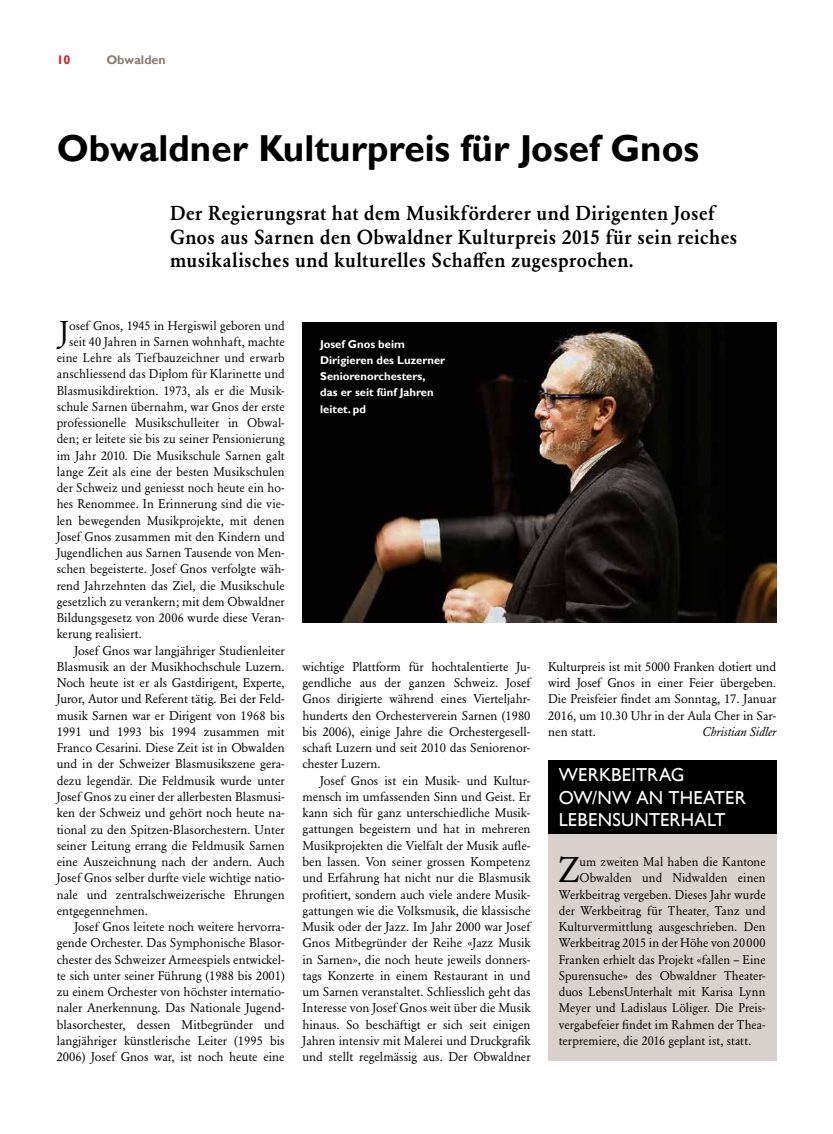
<style>
.page{position:relative;width:833px;height:1134px;background:#fff}
.page>*{position:absolute;margin:0;border:0;box-sizing:border-box;transform-origin:0 0}
.t1{font:700 37.5px "Gill Sans";color:#000}
.t2{font:35.38px "Garamond Berth BQ";color:#000}
.t3{font:29.88px "Garamond Berth BQ";color:#000}
.t4{font:500 20px/23.8px "Garamond Berth BQ";letter-spacing:.015em;color:#000;scale:.96 1}
.t5{font:18.75px/22.5px "Gill Sans";letter-spacing:.01em;color:#fff}
.t6{font:12.5px/16.2px "Garamond Berth BQ";color:#000;text-align:justify}
.t7{font:italic 12.5px "Garamond Berth BQ";color:#000}
.t8{font:700 12.5px "Gill Sans";color:#8d7b6c}
.t9{font:700 12.5px "Gill Sans";color:#d81c1e}
.t10{font:700 11.25px/16.2px "Gill Sans";color:#fff}
</style>
<div class="page">
<img style="left:302px;top:322px;width:474px;height:300px">
<div style="left:548px;top:817px;width:228px;height:244px;background:#d8d2ce"></div>
<div style="left:548px;top:760px;width:228px;height:74px;background:#000"></div>
<p class="t9" style="left:57px;top:52px;width:15px">10</p>
<p class="t8" style="left:106px;top:52px;width:61px">Obwalden</p>
<h1 class="t1" style="left:57px;top:125px;width:644px">Obwaldner Kulturpreis für Josef Gnos</h1>
<h3 class="t4" style="left:170px;top:201px;width:592px">Der Regierungsrat hat dem Musikförderer und Dirigenten Josef<br>Gnos aus Sarnen den Obwaldner Kulturpreis 2015 für sein reiches musikalisches und kulturelles Schaffen zugesprochen.</h3>
<h3 class="t3" style="left:60px;top:314px;width:11px">J</h3>
<p class="t6" style="left:69px;top:317px;width:217px">osef Gnos, 1945 in Hergiswil geboren und</p>
<p class="t6" style="left:69px;top:333px;width:217px">seit 40 Jahren in Sarnen wohnhaft, machte</p>
<p class="t6" style="left:57px;top:350px;width:229px">eine Lehre als Tiefbauzeichner und erwarb</p>
<p class="t6" style="left:57px;top:366px;width:229px">anschliessend das Diplom für Klarinette und</p>
<p class="t6" style="left:57px;top:382px;width:229px">Blasmusikdirektion. 1973, als er die Musik-</p>
<p class="t6" style="left:57px;top:398px;width:229px">schule Sarnen übernahm, war Gnos der erste</p>
<p class="t6" style="left:57px;top:415px;width:229px">professionelle Musikschulleiter in Obwal-</p>
<p class="t6" style="left:57px;top:431px;width:229px">den; er leitete sie bis zu seiner Pensionierung</p>
<p class="t6" style="left:57px;top:447px;width:229px">im Jahr 2010. Die Musikschule Sarnen galt</p>
<p class="t6" style="left:57px;top:463px;width:229px">lange Zeit als eine der besten Musikschulen</p>
<p class="t6" style="left:57px;top:480px;width:229px">der Schweiz und geniesst noch heute ein ho-</p>
<p class="t6" style="left:57px;top:496px;width:229px">hes Renommee. In Erinnerung sind die vie-</p>
<p class="t6" style="left:57px;top:512px;width:229px">len bewegenden Musikprojekte, mit denen</p>
<p class="t6" style="left:57px;top:528px;width:229px">Josef Gnos zusammen mit den Kindern und</p>
<p class="t6" style="left:57px;top:545px;width:229px">Jugendlichen aus Sarnen Tausende von Men-</p>
<p class="t6" style="left:57px;top:561px;width:229px">schen begeisterte. Josef Gnos verfolgte wäh-</p>
<p class="t6" style="left:57px;top:577px;width:229px">rend Jahrzehnten das Ziel, die Musikschule</p>
<p class="t6" style="left:57px;top:593px;width:229px">gesetzlich zu verankern; mit dem Obwaldner</p>
<p class="t6" style="left:57px;top:610px;width:229px">Bildungsgesetz von 2006 wurde diese Veran-</p>
<p class="t6" style="left:57px;top:626px;width:87px">kerung realisiert.</p>
<p class="t6" style="left:74px;top:642px;width:212px">Josef Gnos war langjähriger Studienleiter</p>
<p class="t6" style="left:57px;top:658px;width:229px">Blasmusik an der Musikhochschule Luzern.</p>
<p class="t6" style="left:57px;top:675px;width:229px">Noch heute ist er als Gastdirigent, Experte,</p>
<p class="t6" style="left:57px;top:691px;width:229px">Juror, Autor und Referent tätig. Bei der Feld-</p>
<p class="t6" style="left:57px;top:707px;width:229px">musik Sarnen war er Dirigent von 1968 bis</p>
<p class="t6" style="left:57px;top:723px;width:229px">1991 und 1993 bis 1994 zusammen mit</p>
<p class="t6" style="left:57px;top:740px;width:229px">Franco Cesarini. Diese Zeit ist in Obwalden</p>
<p class="t6" style="left:57px;top:756px;width:229px">und in der Schweizer Blasmusikszene gera-</p>
<p class="t6" style="left:57px;top:772px;width:229px">dezu legendär. Die Feldmusik wurde unter</p>
<p class="t6" style="left:57px;top:788px;width:229px">Josef Gnos zu einer der allerbesten Blasmusi-</p>
<p class="t6" style="left:57px;top:805px;width:229px">ken der Schweiz und gehört noch heute na-</p>
<p class="t6" style="left:57px;top:821px;width:229px">tional zu den Spitzen-Blasorchestern. Unter</p>
<p class="t6" style="left:57px;top:837px;width:229px">seiner Leitung errang die Feldmusik Sarnen</p>
<p class="t6" style="left:57px;top:853px;width:229px">eine Auszeichnung nach der andern. Auch</p>
<p class="t6" style="left:57px;top:870px;width:229px">Josef Gnos selber durfte viele wichtige natio-</p>
<p class="t6" style="left:57px;top:886px;width:229px">nale und zentralschweizerische Ehrungen</p>
<p class="t6" style="left:57px;top:902px;width:93px">entgegennehmen.</p>
<p class="t6" style="left:74px;top:918px;width:212px">Josef Gnos leitete noch weitere hervorra-</p>
<p class="t6" style="left:57px;top:935px;width:229px">gende Orchester. Das Symphonische Blasor-</p>
<p class="t6" style="left:57px;top:951px;width:229px">chester des Schweizer Armeespiels entwickel-</p>
<p class="t6" style="left:57px;top:967px;width:229px">te sich unter seiner Führung (1988 bis 2001)</p>
<p class="t6" style="left:57px;top:983px;width:229px">zu einem Orchester von höchster internatio-</p>
<p class="t6" style="left:57px;top:1000px;width:229px">naler Anerkennung. Das Nationale Jugend-</p>
<p class="t6" style="left:57px;top:1016px;width:229px">blasorchester, dessen Mitbegründer und</p>
<p class="t6" style="left:57px;top:1032px;width:229px">langjähriger künstlerische Leiter (1995 bis</p>
<p class="t6" style="left:57px;top:1048px;width:229px">2006) Josef Gnos war, ist noch heute eine</p>
<p class="t10" style="left:320px;top:336px;width:127px">Josef Gnos beim<br>Dirigieren des Luzerner<br>Seniorenorchesters, das er seit fünf Jahren leitet. pd</p>
<p class="t6" style="left:302px;top:658px;width:229px">wichtige Plattform für hochtalentierte Ju&shy;gendliche aus der ganzen Schweiz. Josef Gnos dirigierte während eines Vierteljahr&shy;hunderts den Orchesterverein Sarnen (1980 bis 2006), einige Jahre die Orchestergesell&shy;schaft Luzern und seit 2010 das Seniorenor&shy;chester Luzern.</p>
<p class="t6" style="left:302px;top:772px;width:229px;text-indent:18px">Josef Gnos ist ein Musik- und Kultur&shy;mensch im umfassenden Sinn und Geist. Er kann sich für ganz unterschiedliche Musik&shy;gattungen begeistern und hat in mehreren Musikprojekten die Vielfalt der Musik aufle&shy;ben lassen. Von seiner grossen Kompetenz und Erfahrung hat nicht nur die Blasmusik profitiert, sondern auch viele andere Musik&shy;gattungen wie die Volksmusik, die klassische Musik oder der Jazz. Im Jahr 2000 war Josef Gnos Mitbegründer der Reihe «Jazz Musik in Sarnen», die noch heute jeweils donners&shy;tags Konzerte in einem Restaurant in und um Sarnen veranstaltet. Schliesslich geht das Interesse von Josef Gnos weit über die Musik hinaus. So beschäftigt er sich seit einigen Jahren intensiv mit Malerei und Druckgrafik und stellt regelmässig aus. Der Obwaldner</p>
<p class="t6" style="left:548px;top:658px;width:229px">Kulturpreis ist mit 5000 Franken dotiert und wird Josef Gnos in einer Feier übergeben.<br>Die Preisfeier findet am Sonntag, 17. Januar 2016, um 10.30 Uhr in der Aula Cher in Sar&shy;nen statt.</p>
<p class="t7" style="left:702px;top:724px;width:75px">Christian Sidler</p>
<h3 class="t5" style="left:559px;top:764px;width:188px">WERKBEITRAG<br>OW/NW AN THEATER<br>LEBENSUNTERHALT</h3>
<h2 class="t2" style="left:559px;top:849px;width:22px">Z</h2>
<p class="t6" style="left:579px;top:853px;width:188px">um zweiten Mal haben die Kantone</p>
<p class="t6" style="left:579px;top:870px;width:188px">Obwalden und Nidwalden einen</p>
<p class="t6" style="left:559px;top:886px;width:208px">Werkbeitrag vergeben. Dieses Jahr wurde</p>
<p class="t6" style="left:559px;top:902px;width:208px">der Werkbeitrag für Theater, Tanz und</p>
<p class="t6" style="left:559px;top:918px;width:208px">Kulturvermittlung ausgeschrieben. Den</p>
<p class="t6" style="left:559px;top:935px;width:208px">Werkbeitrag 2015 in der Höhe von 20 000</p>
<p class="t6" style="left:559px;top:951px;width:208px">Franken erhielt das Projekt «fallen – Eine</p>
<p class="t6" style="left:559px;top:967px;width:208px">Spurensuche» des Obwaldner Theater-</p>
<p class="t6" style="left:559px;top:983px;width:208px">duos LebensUnterhalt mit Karisa Lynn</p>
<p class="t6" style="left:559px;top:1000px;width:208px">Meyer und Ladislaus Löliger. Die Preis-</p>
<p class="t6" style="left:559px;top:1016px;width:208px">vergabefeier findet im Rahmen der Thea-</p>
<p class="t6" style="left:559px;top:1032px;width:194px">terpremiere, die 2016 geplant ist, statt.</p>
</div>
